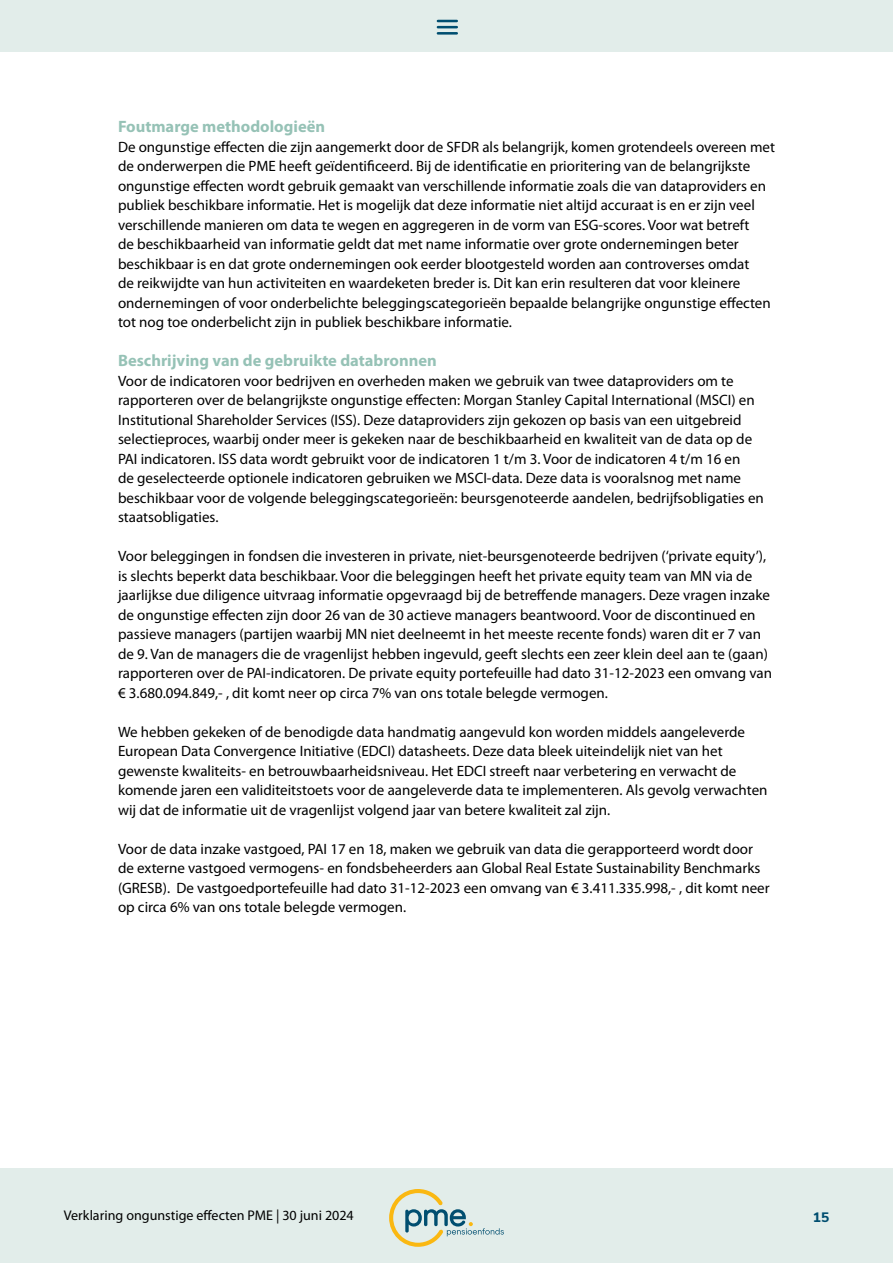
<style>
.page{position:relative;width:893px;height:1263px;background:#fff}
.page>*{position:absolute;margin:0;border:0;box-sizing:border-box;transform-origin:0 0}
.t1{font:700 16.5px "Myriad Pro";color:#96c2b6}
.t2{font:15px/19.5px "Myriad Pro";color:#000}
.t3{font:14.1px "Myriad Pro";color:#000}
.t4{font:800 13.65px "Nunito Sans";color:#004e70}
</style>
<div class="page">
<div style="left:0;top:0;width:893px;height:51px;background:#e2edea"></div>
<svg style="left:438px;top:20px;width:19px;height:8px"></svg>
<hr style="left:438px;top:32px;width:19px;height:3px;background:#004e70">
<div style="left:0;top:1169px;width:893px;height:94px;background:#e2edea"></div>
<svg style="left:389px;top:1189px;width:115px;height:58px"></svg>
<p class="t1" style="left:118px;top:116px;width:209px">Foutmarge methodologieën</p>
<p class="t2" style="left:118px;top:136px;width:658px">De ongunstige effecten die zijn aangemerkt door de SFDR als belangrijk, komen grotendeels overeen met de onderwerpen die PME heeft geïdentificeerd. Bij de identificatie en prioritering van de belangrijkste ongunstige effecten wordt gebruik gemaakt van verschillende informatie zoals die van dataproviders en publiek beschikbare informatie. Het is mogelijk dat deze informatie niet altijd accuraat is en er zijn veel verschillende manieren om data te wegen en aggregeren in de vorm van ESG-scores. Voor wat betreft<br>de beschikbaarheid van informatie geldt dat met name informatie over grote ondernemingen beter beschikbaar is en dat grote ondernemingen ook eerder blootgesteld worden aan controverses omdat<br>de reikwijdte van hun activiteiten en waardeketen breder is. Dit kan erin resulteren dat voor kleinere ondernemingen of voor onderbelichte beleggingscategorieën bepaalde belangrijke ongunstige effecten tot nog toe onderbelicht zijn in publiek beschikbare informatie.</p>
<p class="t1" style="left:118px;top:350px;width:320px">Beschrijving van de gebruikte databronnen</p>
<p class="t2" style="left:118px;top:370px;width:647px">Voor de indicatoren voor bedrijven en overheden maken we gebruik van twee dataproviders om te rapporteren over de belangrijkste ongunstige effecten: Morgan Stanley Capital International (MSCI) en Institutional Shareholder Services (ISS). Deze dataproviders zijn gekozen op basis van een uitgebreid selectieproces, waarbij onder meer is gekeken naar de beschikbaarheid en kwaliteit van de data op de PAI indicatoren. ISS data wordt gebruikt voor de indicatoren 1 t/m 3. Voor de indicatoren 4 t/m 16 en<br>de geselecteerde optionele indicatoren gebruiken we MSCI-data. Deze data is vooralsnog met name beschikbaar voor de volgende beleggingscategorieën: beursgenoteerde aandelen, bedrijfsobligaties en staatsobligaties.</p>
<p class="t2" style="left:118px;top:546px;width:656px">Voor beleggingen in fondsen die investeren in private, niet-beursgenoteerde bedrijven (‘private equity’), is slechts beperkt data beschikbaar. Voor die beleggingen heeft het private equity team van MN via de jaarlijkse due diligence uitvraag informatie opgevraagd bij de betreffende managers. Deze vragen inzake de ongunstige effecten zijn door 26 van de 30 actieve managers beantwoord. Voor de discontinued en passieve managers (partijen waarbij MN niet deelneemt in het meeste recente fonds) waren dit er 7 van de 9. Van de managers die de vragenlijst hebben ingevuld, geeft slechts een zeer klein deel aan te (gaan) rapporteren over de PAI-indicatoren. De private equity portefeuille had dato 31-12-2023 een omvang van € 3.680.094.849,- , dit komt neer op circa 7% van ons totale belegde vermogen.</p>
<p class="t2" style="left:118px;top:721px;width:651px">We hebben gekeken of de benodigde data handmatig aangevuld kon worden middels aangeleverde European Data Convergence Initiative (EDCI) datasheets. Deze data bleek uiteindelijk niet van het gewenste kwaliteits- en betrouwbaarheidsniveau. Het EDCI streeft naar verbetering en verwacht de komende jaren een validiteitstoets voor de aangeleverde data te implementeren. Als gevolg verwachten wij dat de informatie uit de vragenlijst volgend jaar van betere kwaliteit zal zijn.</p>
<p class="t2" style="left:118px;top:838px;width:653px">Voor de data inzake vastgoed, PAI 17 en 18, maken we gebruik van data die gerapporteerd wordt door de externe vastgoed vermogens- en fondsbeheerders aan Global Real Estate Sustainability Benchmarks (GRESB). De vastgoedportefeuille had dato 31-12-2023 een omvang van € 3.411.335.998,- , dit komt neer op circa 6% van ons totale belegde vermogen.</p>
<p class="t3" style="left:64px;top:1206px;width:292px">Verklaring ongunstige effecten PME | 30 juni 2024</p>
<p class="t4" style="left:813px;top:1207px;width:18px">15</p>
</div>
